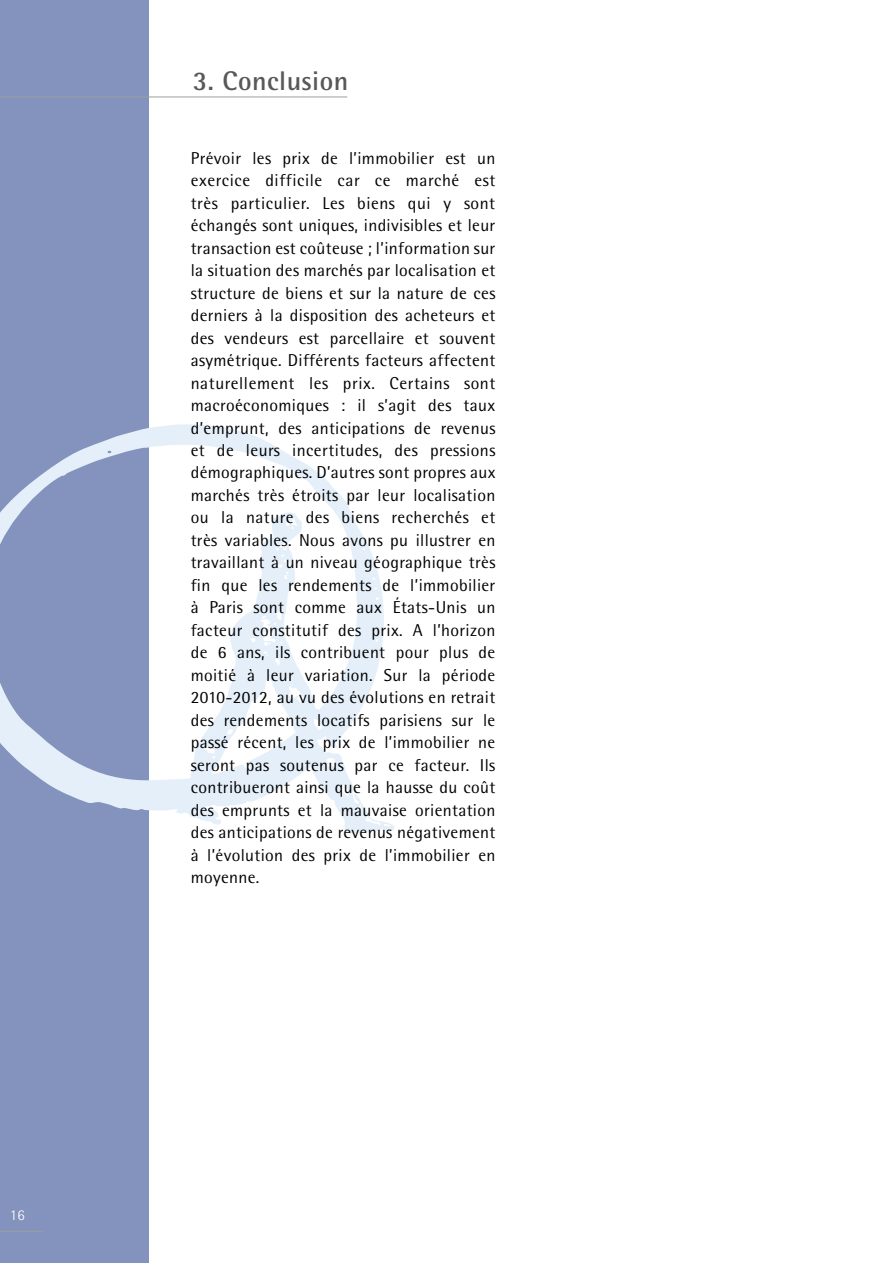
<style>
.page{position:relative;width:893px;height:1263px;background:#fff}
.page>*{position:absolute;margin:0;border:0;box-sizing:border-box;transform-origin:0 0}
.t1{font:700 27px "Rotis Semi Sans";letter-spacing:.02em;color:#58585a}
.t2{font:17.25px/22.5px "Rotis Semi Sans";letter-spacing:.02em;color:#000;text-align:justify}
.t3{font:300 15px "Rotis Semi Sans";color:#fff}
</style>
<div class="page">
<div style="left:0;top:0;width:148px;height:1263px;background:#8393be"></div>
<svg style="left:0;top:424px;width:350px;height:387px"></svg>
<svg style="left:176px;top:511px;width:219px;height:323px"></svg>
<hr style="left:0;top:1231px;width:43px;height:1px;background:#9c9e9f">
<hr style="left:0;top:97px;width:347px;height:1px;background:#9c9e9f">
<p class="t3" style="left:10px;top:1206px;width:16px">16</p>
<h1 class="t1" style="left:193px;top:65px;width:157px">3. Conclusion</h1>
<p class="t2" style="left:191px;top:146px;width:306px">Prévoir les prix de l’immobilier est un exercice difficile car ce marché est très particulier. Les biens qui y sont échangés sont uniques, indivisibles et leur transaction est coûteuse ; l’information sur la situation des marchés par localisation et structure de biens et sur la nature de ces derniers à la disposition des acheteurs et des vendeurs est parcellaire et souvent asymétrique. Différents facteurs affectent naturellement les prix. Certains sont macroéconomiques : il s’agit des taux d’emprunt, des anticipations de revenus et de leurs incertitudes, des pressions démographiques. D’autres sont propres aux marchés très étroits par leur localisation ou la nature des biens recherchés et très variables. Nous avons pu illustrer en travaillant à un niveau géographique très fin que les rendements de l’immobilier à Paris sont comme aux États-Unis un facteur constitutif des prix. A l’horizon de 6 ans, ils contribuent pour plus de moitié à leur variation. Sur la période 2010-2012, au vu des évolutions en retrait des rendements locatifs parisiens sur le passé récent, les prix de l’immobilier ne seront pas soutenus par ce facteur. Ils contribueront ainsi que la hausse du coût des emprunts et la mauvaise orientation des anticipations de revenus négativement à l’évolution des prix de l’immobilier en moyenne.</p>
</div>
